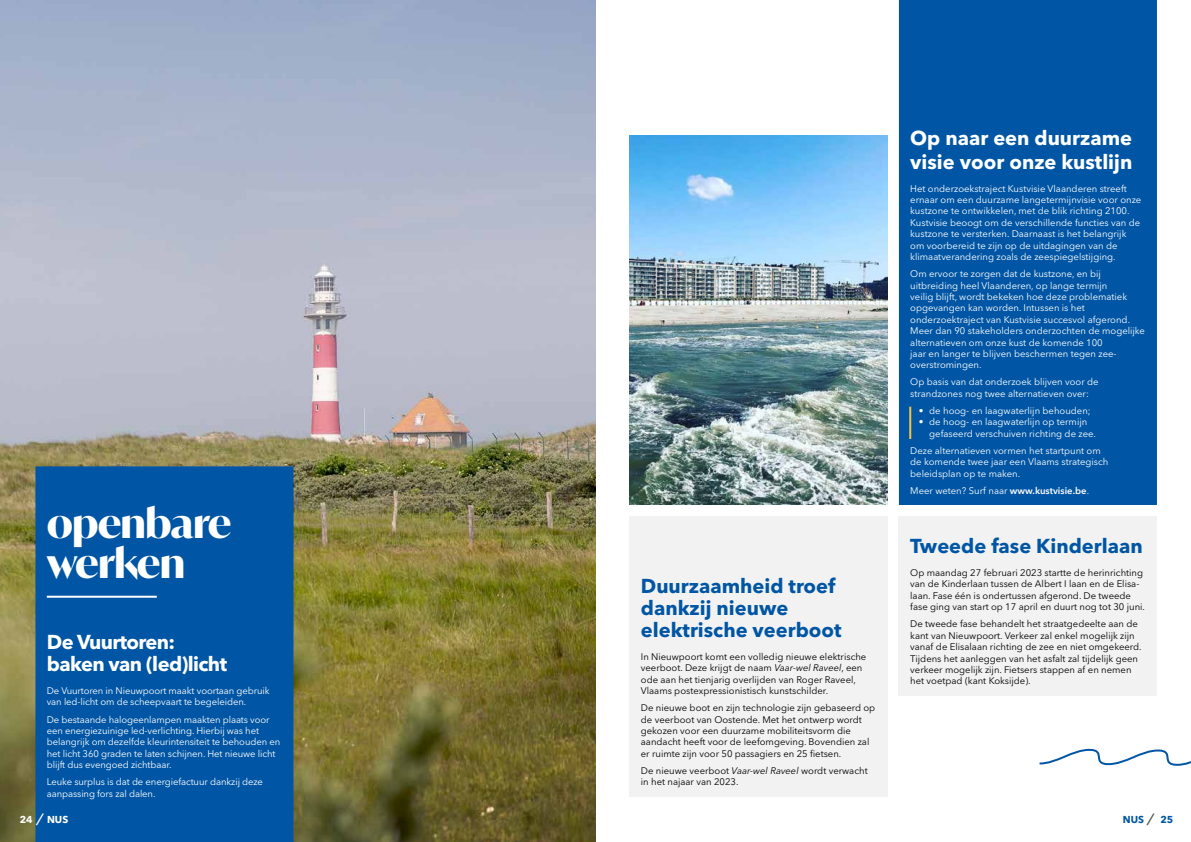
<style>
.page{position:relative;width:1191px;height:842px;background:#fff}
.page>*{position:absolute;margin:0;border:0;box-sizing:border-box;transform-origin:0 0}
.t1{font:700 40px/40px "Ivy Mode";letter-spacing:-.02em;color:#fff}
.t2{font:700 20px/22px "Avenir Next LT Pro";color:#0056a4}
.t3{font:700 20px/24px "Avenir Next LT Pro";color:#fff}
.t4{font:700 20px/22px "Avenir Next LT Pro";letter-spacing:-.03em;color:#fff}
.t5{font:700 10px "Avenir Next LT Pro";color:#0056a4}
.t6{font:700 10px "Avenir Next LT Pro";color:#fff}
.t7{font:9.5px/11.4px "Avenir Next LT Pro";color:#fff}
.t8{font:9.5px/11.4px "Avenir Next LT Pro";color:#000}
.s1{font-weight:400;font-size:16px}
.s2{font-style:italic}
.s3{font-weight:600}
.s4{font-weight:400;font-size:16px;color:#575756}
</style>
<div class="page">
<img style="left:0;top:0;width:595px;height:842px">
<img style="left:629px;top:135px;width:258px;height:370px">
<div style="left:899px;top:0;width:258px;height:505px;background:#0056a4"></div>
<hr style="left:909px;top:407px;width:2px;height:32px;background:#fcc23d">
<div style="left:35px;top:466px;width:258px;height:376px;background:#0056a4"></div>
<hr style="left:47px;top:596px;width:110px;height:2px;background:#fff">
<div style="left:629px;top:516px;width:258px;height:281px;background:#f2f2f2"></div>
<div style="left:899px;top:516px;width:258px;height:180px;background:#f2f2f2"></div>
<svg style="left:1039px;top:748px;width:152px;height:18px"></svg>
<h1 class="t1" style="left:47px;top:503px;width:186px">openbare werken</h1>
<h2 class="t4" style="left:47px;top:631px;width:182px">De Vuurtoren: baken van (led)licht</h2>
<p class="t7" style="left:47px;top:685px;width:224px">De Vuurtoren in Nieuwpoort maakt voortaan gebruik van led-licht om de scheepvaart te begeleiden.</p>
<p class="t7" style="left:47px;top:713px;width:235px">De bestaande halogeenlampen maakten plaats voor een energiezuinige led-verlichting. Hierbij was het belangrijk om dezelfde kleurintensiteit te behouden en het licht 360 graden te laten schijnen. Het nieuwe licht blijft dus evengoed zichtbaar.</p>
<p class="t7" style="left:47px;top:776px;width:218px">Leuke surplus is dat de energiefactuur dankzij deze aanpassing fors zal dalen.</p>
<p class="t6" style="left:20px;top:813px;width:50px">24 <span class="s1">/</span> NUS</p>
<h2 class="t2" style="left:641px;top:575px;width:202px">Duurzaamheid troef dankzij nieuwe elektrische veerboot</h2>
<p class="t8" style="left:641px;top:651px;width:227px">In Nieuwpoort komt een volledig nieuwe elektrische veerboot. Deze krijgt de naam <span class="s2">Vaar-wel Raveel</span>, een ode aan het tienjarig overlijden van Roger Raveel, Vlaams postexpressionistisch kunstschilder.</p>
<p class="t8" style="left:641px;top:702px;width:236px">De nieuwe boot en zijn technologie zijn gebaseerd op de veerboot van Oostende. Met het ontwerp wordt gekozen voor een duurzame mobiliteitsvorm die aandacht heeft voor de leefomgeving. Bovendien zal er ruimte zijn voor 50 passagiers en 25 fietsen.</p>
<p class="t8" style="left:641px;top:765px;width:228px">De nieuwe veerboot <span class="s2">Vaar-wel Raveel</span> wordt verwacht in het najaar van 2023.</p>
<h2 class="t3" style="left:910px;top:126px;width:224px">Op naar een duurzame visie voor onze kustlijn</h2>
<p class="t7" style="left:910px;top:183px;width:232px">Het onderzoekstraject Kustvisie Vlaanderen streeft ernaar om een duurzame langetermijnvisie voor onze kustzone te ontwikkelen, met de blik richting 2100.<br>Kustvisie beoogt om de verschillende functies van de kustzone te versterken. Daarnaast is het belangrijk om voorbereid te zijn op de uitdagingen van de klimaatverandering zoals de zeespiegelstijging.</p>
<p class="t7" style="left:910px;top:268px;width:236px">Om ervoor te zorgen dat de kustzone, en bij uitbreiding heel Vlaanderen, op lange termijn<br>veilig blijft, wordt bekeken hoe deze problematiek opgevangen kan worden. Intussen is het onderzoektraject van Kustvisie succesvol afgerond.<br>Meer dan 90 stakeholders onderzochten de mogelijke alternatieven om onze kust de komende 100<br>jaar en langer te blijven beschermen tegen zee&shy;overstromingen.</p>
<p class="t7" style="left:910px;top:376px;width:190px">Op basis van dat onderzoek blijven voor de strandzones nog twee alternatieven over:</p>
<p class="t7" style="left:918px;top:405px;width:173px">• de hoog- en laagwaterlijn behouden;</p>
<p class="t7" style="left:929px;top:416px;width:168px;text-indent:-10px">• de hoog- en laagwaterlijn op termijn gefaseerd verschuiven richting de zee.</p>
<p class="t7" style="left:910px;top:445px;width:200px">Deze alternatieven vormen het startpunt om de komende twee jaar een Vlaams strategisch beleidsplan op te maken.</p>
<p class="t7" style="left:910px;top:485px;width:180px">Meer weten? Surf naar <span class="s3">www.kustvisie.be</span>.</p>
<h2 class="t2" style="left:910px;top:535px;width:234px">Tweede fase Kinderlaan</h2>
<p class="t8" style="left:910px;top:567px;width:236px">Op maandag 27 februari 2023 startte de herinrichting van de Kinderlaan tussen de Albert I laan en de Elisa&shy;laan. Fase één is ondertussen afgerond. De tweede fase ging van start op 17 april en duurt nog tot 30 juni.</p>
<p class="t8" style="left:910px;top:618px;width:233px">De tweede fase behandelt het straatgedeelte aan de kant van Nieuwpoort. Verkeer zal enkel mogelijk zijn vanaf de Elisalaan richting de zee en niet omgekeerd.<br>Tijdens het aanleggen van het asfalt zal tijdelijk geen verkeer mogelijk zijn. Fietsers stappen af en nemen het voetpad (kant Koksijde).</p>
<p class="t5" style="left:1122px;top:813px;width:52px">NUS <span class="s4">/</span> 25</p>
</div>
